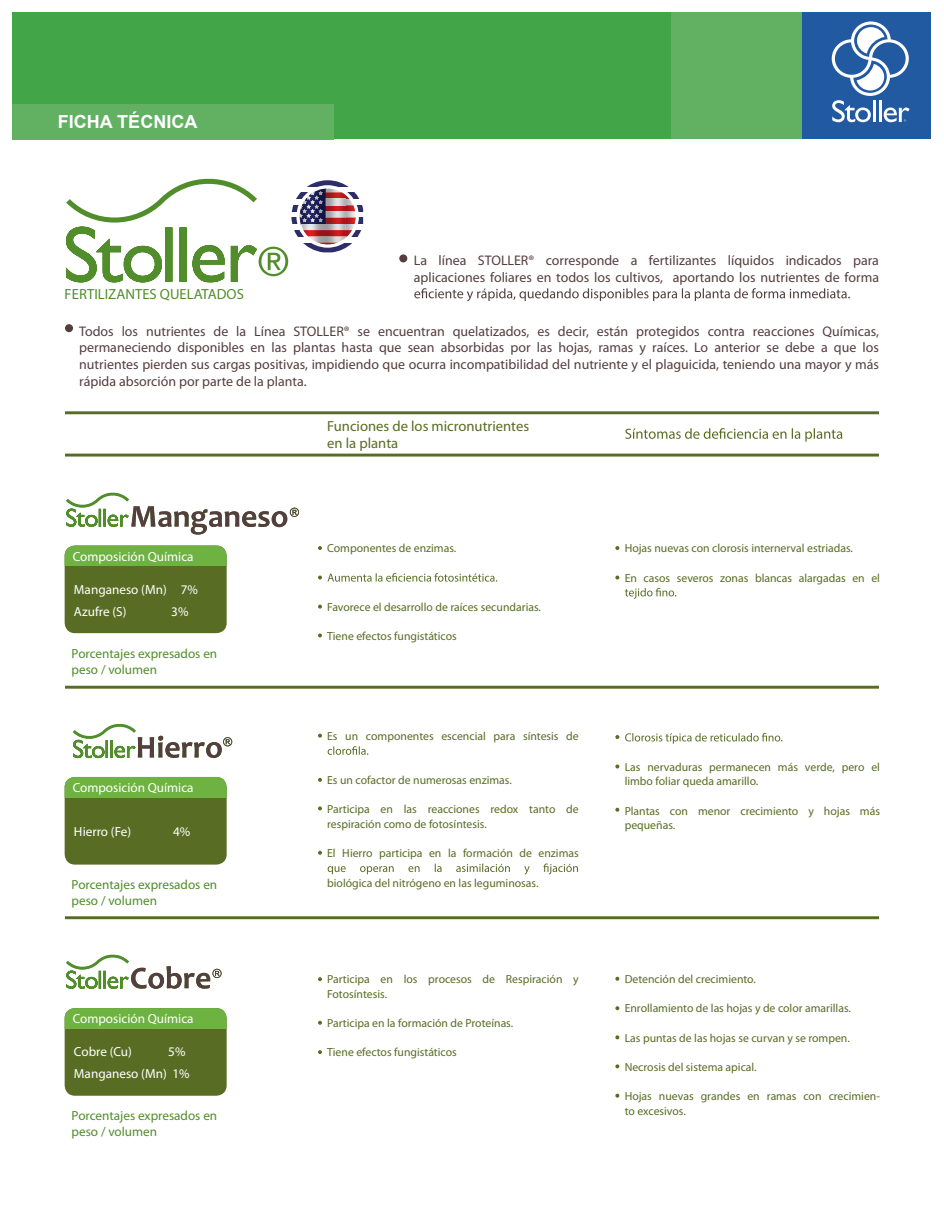
<style>
.page{position:relative;width:944px;height:1214px;background:#fff}
.page>*{position:absolute;margin:0;border:0;box-sizing:border-box;transform-origin:0 0}
.t1{font:700 18px "Arial";color:#fff}
.t2{font:14.7px/17.5px "Myriad Pro";color:#586d23}
.t3{font:14.7px "Myriad Pro";color:#518e2b}
.t4{font:13.95px/16.6px "Myriad Pro";color:#553e3e}
.t5{font:13.2px/22px "Myriad Pro";color:#fff}
.t6{font:13.2px/16px "Myriad Pro";color:#518e2b}
.t7{font:11.7px/14.7px "Myriad Pro";color:#586d23}
</style>
<div class="page">
<div style="left:65px;top:1008px;width:162px;height:87px;background:#586d23;border-radius:10px"></div>
<div style="left:65px;top:1008px;width:162px;height:20px;background:#6eb241"></div>
<div style="left:65px;top:777px;width:162px;height:87px;background:#586d23;border-radius:10px"></div>
<div style="left:65px;top:777px;width:162px;height:20px;background:#6eb241"></div>
<div style="left:65px;top:545px;width:162px;height:88px;background:#586d23;border-radius:10px"></div>
<div style="left:65px;top:545px;width:162px;height:21px;background:#6eb241"></div>
<svg style="left:414px;top:288px;width:435px;height:13px"></svg>
<svg style="left:73px;top:723px;width:159px;height:35px"></svg>
<svg style="left:66px;top:492px;width:233px;height:42px"></svg>
<svg style="left:66px;top:954px;width:156px;height:34px"></svg>
<svg style="left:625px;top:428px;width:217px;height:13px"></svg>
<hr style="left:65px;top:453px;width:814px;height:3px;background:#586d23">
<hr style="left:65px;top:411px;width:814px;height:3px;background:#586d23">
<hr style="left:65px;top:685px;width:814px;height:3px;background:#586d23">
<hr style="left:65px;top:916px;width:814px;height:3px;background:#586d23">
<svg style="left:327px;top:746px;width:41px;height:9px"></svg>
<svg style="left:327px;top:863px;width:251px;height:11px"></svg>
<svg style="left:625px;top:733px;width:157px;height:10px"></svg>
<svg style="left:625px;top:588px;width:51px;height:11px"></svg>
<svg style="left:66px;top:178px;width:222px;height:104px"></svg>
<div style="left:291px;top:205px;width:72px;height:6px;background:#2d2d6a"></div>
<div style="left:291px;top:218px;width:72px;height:6px;background:#2d2d6a"></div>
<svg style="left:294px;top:230px;width:67px;height:6px"></svg>
<svg style="left:304px;top:244px;width:47px;height:8px"></svg>
<svg style="left:308px;top:180px;width:39px;height:6px"></svg>
<svg style="left:296px;top:193px;width:64px;height:6px"></svg>
<svg style="left:296px;top:185px;width:63px;height:63px"></svg>
<div style="left:300px;top:224px;width:55px;height:6px;background:#fff"></div>
<svg style="left:300px;top:230px;width:2px;height:6px"></svg>
<div style="left:300px;top:236px;width:55px;height:7px;background:#fff"></div>
<hr style="left:300px;top:243px;width:55px;height:1px;background:#e12b2d">
<svg style="left:342px;top:189px;width:13px;height:4px"></svg>
<svg style="left:345px;top:193px;width:10px;height:2px"></svg>
<svg style="left:345px;top:195px;width:10px;height:43px"></svg>
<img style="left:325px;top:193px;width:20px;height:25px">
<img style="left:302px;top:218px;width:43px;height:18px">
<img style="left:308px;top:236px;width:37px;height:7px">
<img style="left:325px;top:189px;width:17px;height:4px">
<img style="left:323px;top:189px;width:2px;height:35px">
<svg style="left:300px;top:189px;width:23px;height:38px"></svg>
<div style="left:65px;top:324px;width:8px;height:8px;background:#553e3e;border-radius:50%"></div>
<svg style="left:318px;top:546px;width:4px;height:4px"></svg>
<svg style="left:318px;top:733px;width:4px;height:4px"></svg>
<svg style="left:615px;top:546px;width:4px;height:4px"></svg>
<svg style="left:615px;top:735px;width:4px;height:4px"></svg>
<svg style="left:615px;top:976px;width:4px;height:4px"></svg>
<svg style="left:318px;top:573px;width:179px;height:8px"></svg>
<svg style="left:318px;top:778px;width:4px;height:4px"></svg>
<svg style="left:318px;top:977px;width:4px;height:4px"></svg>
<svg style="left:615px;top:575px;width:4px;height:4px"></svg>
<svg style="left:615px;top:764px;width:4px;height:4px"></svg>
<svg style="left:615px;top:1006px;width:4px;height:4px"></svg>
<svg style="left:615px;top:807px;width:4px;height:4px"></svg>
<svg style="left:615px;top:1035px;width:4px;height:4px"></svg>
<svg style="left:615px;top:1064px;width:4px;height:4px"></svg>
<svg style="left:615px;top:1093px;width:4px;height:4px"></svg>
<svg style="left:318px;top:604px;width:4px;height:4px"></svg>
<svg style="left:318px;top:806px;width:4px;height:4px"></svg>
<svg style="left:318px;top:1020px;width:4px;height:4px"></svg>
<svg style="left:318px;top:633px;width:4px;height:4px"></svg>
<svg style="left:318px;top:850px;width:4px;height:4px"></svg>
<svg style="left:318px;top:1050px;width:4px;height:4px"></svg>
<div style="left:399px;top:254px;width:8px;height:8px;background:#553e3e;border-radius:50%"></div>
<div style="left:13px;top:13px;width:659px;height:126px;background:#42a649"></div>
<div style="left:801px;top:13px;width:130px;height:126px;background:#225aa2"></div>
<svg style="left:831px;top:21px;width:78px;height:102px"></svg>
<div style="left:671px;top:13px;width:130px;height:126px;background:#62b162"></div>
<div style="left:13px;top:104px;width:321px;height:35px;background:#62b162"></div>
<h1 class="t1" style="left:58px;top:109px;width:141px">FICHA TÉCNICA</h1>
<p class="t3" style="left:65px;top:286px;width:181px">FERTILIZANTES QUELATADOS</p>
<p class="t4" style="left:414px;top:252px;width:467px">La línea STOLLER® corresponde a fertilizantes líquidos indicados para aplicaciones foliares en todos los cultivos, aportando los nutrientes de forma</p>
<p class="t4" style="left:79px;top:323px;width:801px;text-align:justify">Todos los nutrientes de la Línea STOLLER® se encuentran quelatizados, es decir, están protegidos contra reacciones Químicas, permaneciendo disponibles en las plantas hasta que sean absorbidas por las hojas, ramas y raíces. Lo anterior se debe a que los nutrientes pierden sus cargas positivas, impidiendo que ocurra incompatibilidad del nutriente y el plaguicida, teniendo una mayor y más rápida absorción por parte de la planta.</p>
<p class="t5" style="left:73px;top:545px;width:122px">Composición Química</p>
<p class="t5" style="left:74px;top:578px;width:125px">Manganeso (Mn) 7%<br>Azufre (S)</p>
<p class="t5" style="left:171px;top:600px;width:19px">3%</p>
<p class="t6" style="left:72px;top:646px;width:147px">Porcentajes expresados en peso / volumen</p>
<p class="t5" style="left:73px;top:776px;width:122px">Composición Química</p>
<p class="t5" style="left:74px;top:820px;width:59px">Hierro (Fe)</p>
<p class="t5" style="left:173px;top:820px;width:19px">4%</p>
<p class="t6" style="left:72px;top:877px;width:147px">Porcentajes expresados en peso / volumen</p>
<p class="t5" style="left:73px;top:1008px;width:122px">Composición Química</p>
<p class="t5" style="left:74px;top:1040px;width:59px">Cobre (Cu)</p>
<p class="t5" style="left:74px;top:1040px;width:117px;text-indent:94px">5%<br>Manganeso (Mn) 1%</p>
<p class="t6" style="left:72px;top:1108px;width:147px">Porcentajes expresados en peso / volumen</p>
<p class="t2" style="left:327px;top:417px;width:203px">Funciones de los micronutrientes en la planta</p>
<p class="t7" style="left:327px;top:541px;width:131px">Componentes de enzimas.</p>
<p class="t7" style="left:327px;top:600px;width:215px">Favorece el desarrollo de raíces secundarias.</p>
<p class="t7" style="left:327px;top:629px;width:131px">Tiene efectos fungistáticos</p>
<p class="t7" style="left:327px;top:729px;width:253px">Es un componentes escencial para síntesis de</p>
<p class="t7" style="left:327px;top:773px;width:186px">Es un cofactor de numerosas enzimas.</p>
<p class="t7" style="left:327px;top:802px;width:253px">Participa en las reacciones redox tanto de respiración como de fotosíntesis.</p>
<p class="t7" style="left:327px;top:846px;width:253px">El Hierro participa en la formación de enzimas</p>
<p class="t7" style="left:327px;top:875px;width:213px">biológica del nitrógeno en las leguminosas.</p>
<p class="t7" style="left:327px;top:972px;width:253px">Participa en los procesos de Respiración y<br>Fotosíntesis.</p>
<p class="t7" style="left:327px;top:1016px;width:188px">Participa en la formación de Proteínas.</p>
<p class="t7" style="left:327px;top:1045px;width:131px">Tiene efectos fungistáticos</p>
<p class="t7" style="left:624px;top:541px;width:230px">Hojas nuevas con clorosis internerval estriadas.</p>
<p class="t7" style="left:624px;top:570px;width:257px">En casos severos zonas blancas alargadas en el</p>
<p class="t7" style="left:624px;top:759px;width:257px">Las nervaduras permanecen más verde, pero el limbo foliar queda amarillo.</p>
<p class="t7" style="left:624px;top:803px;width:257px">Plantas con menor crecimiento y hojas más pequeñas.</p>
<p class="t7" style="left:624px;top:972px;width:133px">Detención del crecimiento.</p>
<p class="t7" style="left:624px;top:1001px;width:228px">Enrollamiento de las hojas y de color amarillas.</p>
<p class="t7" style="left:624px;top:1030px;width:227px">Las puntas de las hojas se curvan y se rompen.</p>
<p class="t7" style="left:624px;top:1060px;width:133px">Necrosis del sistema apical.</p>
<p class="t7" style="left:624px;top:1089px;width:257px">Hojas nuevas grandes en ramas con crecimien&shy;to excesivos.</p>
</div>
